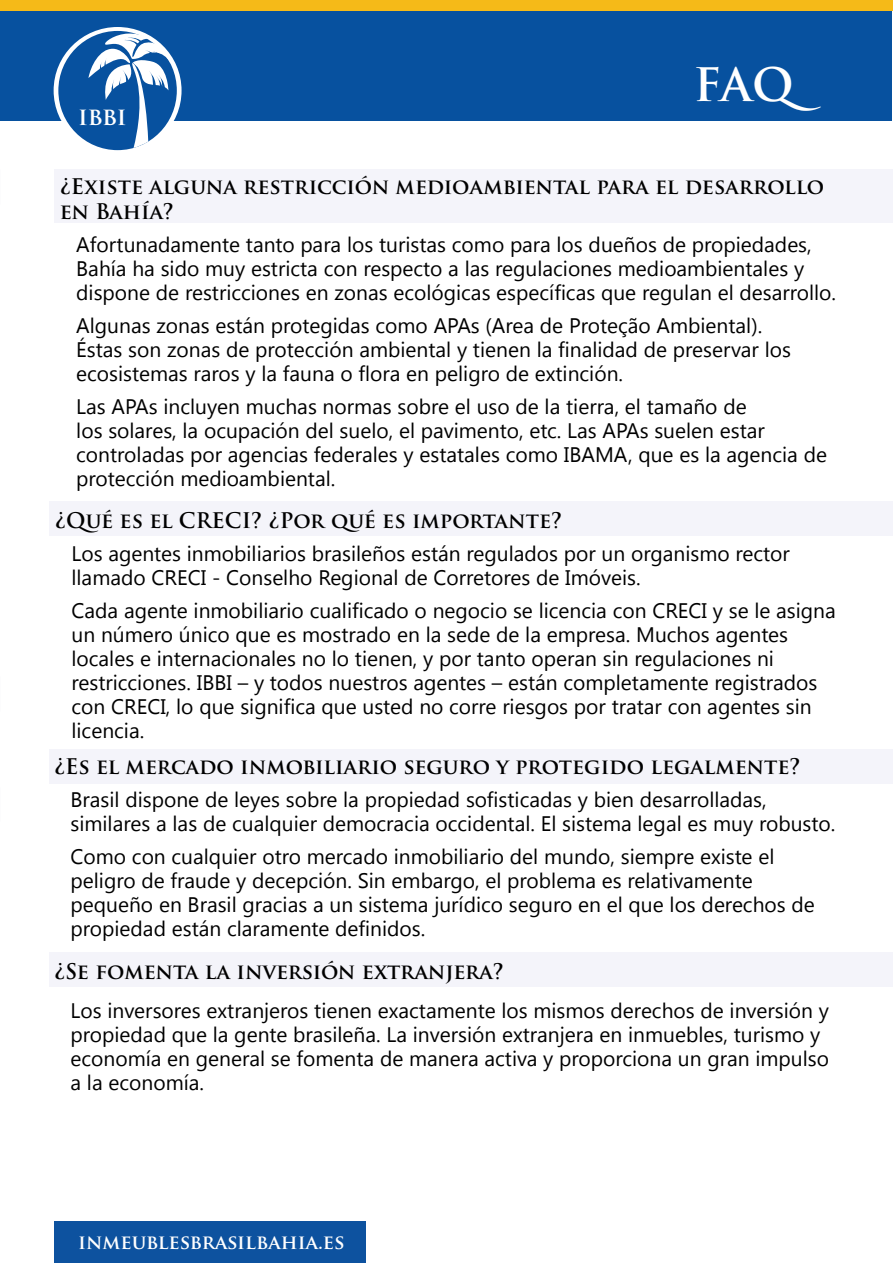
<style>
.page{position:relative;width:893px;height:1263px;background:#fff}
.page>*{position:absolute;margin:0;border:0;box-sizing:border-box;transform-origin:0 0}
.t1{font:700 45px "Trajan Pro";color:#fff}
.t2{font:700 24px "Trajan Pro";color:#fff}
.t3{font:21px/24px "Segoe UI";color:#000}
.t4{font:700 21px/25.2px "Trajan Pro";color:#000}
.t5{font:700 19.5px "Trajan Pro";color:#fff}
</style>
<div class="page">
<div style="left:49px;top:749px;width:844px;height:34px;background:#f4f4fa"></div>
<div style="left:49px;top:952px;width:844px;height:35px;background:#f4f4fa"></div>
<div style="left:54px;top:169px;width:839px;height:54px;background:#f4f4fa"></div>
<div style="left:49px;top:501px;width:844px;height:34px;background:#f4f4fa"></div>
<div style="left:0;top:9px;width:891px;height:111px;background:#07519f"></div>
<div style="left:0;top:0;width:893px;height:11px;background:#f5ba18"></div>
<div style="left:54px;top:27px;width:128px;height:127px;background:#fff;border-radius:50%"></div>
<div style="left:58px;top:31px;width:119px;height:119px;background:#07519f;border-radius:50%"></div>
<svg style="left:88px;top:33px;width:83px;height:115px"></svg>
<div style="left:54px;top:1222px;width:312px;height:41px;background:#0d529f"></div>
<p class="t2" style="left:78px;top:101px;width:50px">ibbi</p>
<h1 class="t1" style="left:693px;top:57px;width:129px">FAQ</h1>
<p class="t4" style="left:60px;top:174px;width:766px">¿Existe alguna restricción medioambiental para el desarrollo en Bahía?</p>
<p class="t3" style="left:76px;top:232px;width:761px">Afortunadamente tanto para los turistas como para los dueños de propiedades,<br>Bahía ha sido muy estricta con respecto a las regulaciones medioambientales y dispone de restricciones en zonas ecológicas específicas que regulan el desarrollo.</p>
<p class="t3" style="left:76px;top:313px;width:716px">Algunas zonas están protegidas como APAs (Area de Proteção Ambiental).<br>Éstas son zonas de protección ambiental y tienen la finalidad de preservar los ecosistemas raros y la fauna o flora en peligro de extinción.</p>
<p class="t3" style="left:76px;top:394px;width:752px">Las APAs incluyen muchas normas sobre el uso de la tierra, el tamaño de<br>los solares, la ocupación del suelo, el pavimento, etc. Las APAs suelen estar controladas por agencias federales y estatales como IBAMA, que es la agencia de protección medioambiental.</p>
<p class="t4" style="left:55px;top:508px;width:509px">¿Qué es el CRECI? ¿Por qué es importante?</p>
<p class="t3" style="left:71px;top:540px;width:720px">Los agentes inmobiliarios brasileños están regulados por un organismo rector llamado CRECI - Conselho Regional de Corretores de Imóveis.</p>
<p class="t3" style="left:71px;top:597px;width:766px">Cada agente inmobiliario cualificado o negocio se licencia con CRECI y se le asigna un número único que es mostrado en la sede de la empresa. Muchos agentes locales e internacionales no lo tienen, y por tanto operan sin regulaciones ni restricciones. IBBI – y todos nuestros agentes – están completamente registrados con CRECI, lo que significa que usted no corre riesgos por tratar con agentes sin licencia.</p>
<p class="t4" style="left:54px;top:754px;width:748px">¿Es el mercado inmobiliario seguro y protegido legalmente?</p>
<p class="t3" style="left:71px;top:786px;width:766px">Brasil dispone de leyes sobre la propiedad sofisticadas y bien desarrolladas, similares a las de cualquier democracia occidental. El sistema legal es muy robusto.</p>
<p class="t3" style="left:71px;top:843px;width:746px">Como con cualquier otro mercado inmobiliario del mundo, siempre existe el peligro de fraude y decepción. Sin embargo, el problema es relativamente pequeño en Brasil gracias a un sistema jurídico seguro en el que los derechos de propiedad están claramente definidos.</p>
<p class="t4" style="left:54px;top:959px;width:451px">¿Se fomenta la inversión extranjera?</p>
<p class="t3" style="left:71px;top:997px;width:760px">Los inversores extranjeros tienen exactamente los mismos derechos de inversión y propiedad que la gente brasileña. La inversión extranjera en inmuebles, turismo y economía en general se fomenta de manera activa y proporciona un gran impulso a la economía.</p>
<p class="t5" style="left:78px;top:1229px;width:268px">inmeublesbrasilbahia.es</p>
</div>
